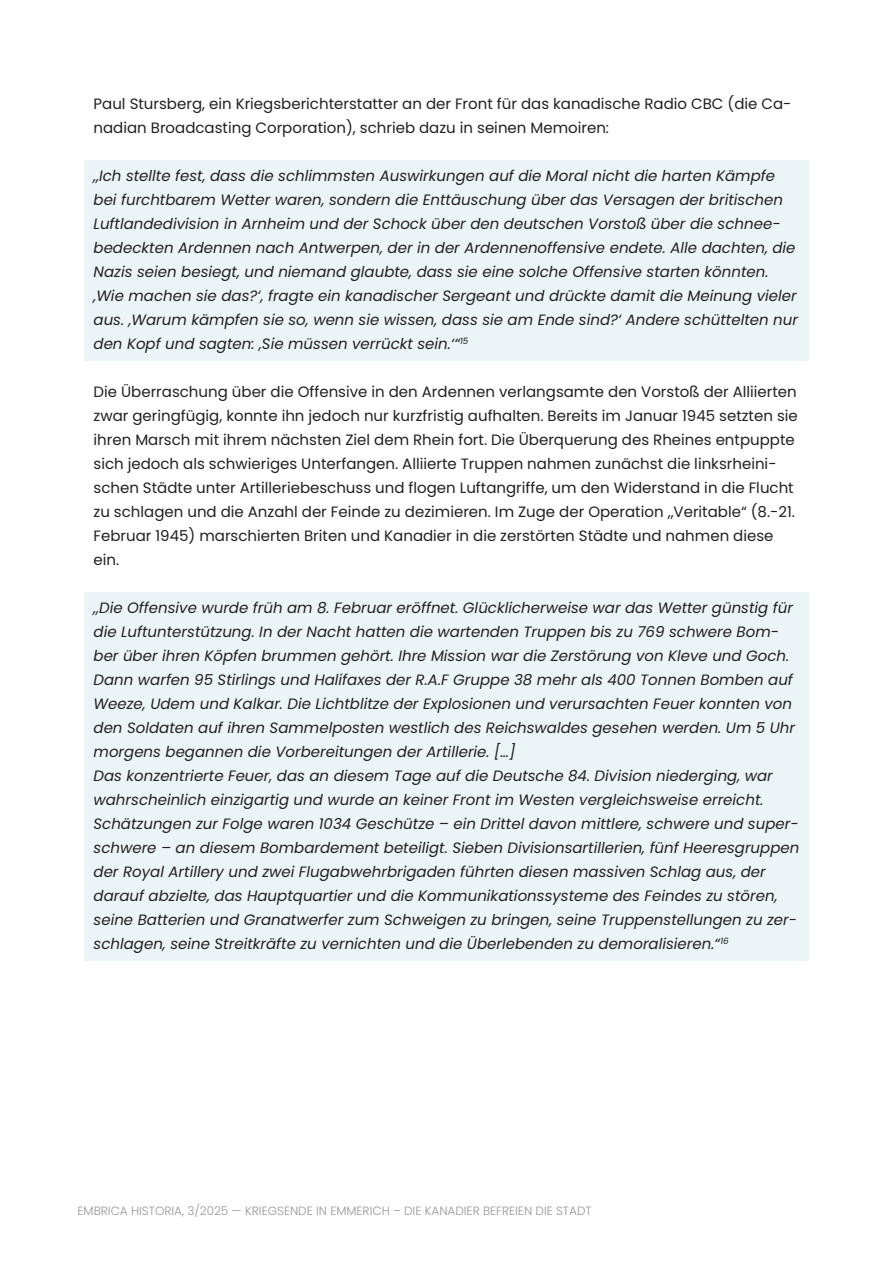
<style>
.page{position:relative;width:893px;height:1263px;background:#fff}
.page>*{position:absolute;margin:0;border:0;box-sizing:border-box;transform-origin:0 0}
.t1{font:italic 15px/24px "Poppins";color:#231f20}
.t2{font:15px/24px "Poppins";color:#231f20}
.t3{font:300 12px "Poppins";color:#939598}
</style>
<div class="page">
<div style="left:84px;top:160px;width:725px;height:201px;background:#ebf5f7"></div>
<div style="left:84px;top:593px;width:725px;height:368px;background:#ebf5f7"></div>
<p class="t2" style="left:94px;top:92px;width:699px">Paul Stursberg, ein Kriegsberichterstatter an der Front für das kanadische Radio CBC (die Ca&shy;nadian Broadcasting Corporation), schrieb dazu in seinen Memoiren:</p>
<p class="t1" style="left:94px;top:164px;width:706px">„„Ich stellte fest, dass die schlimmsten Auswirkungen auf die Moral nicht die harten Kämpfe bei furchtbarem Wetter waren, sondern die Enttäuschung über das Versagen der britischen Luftlandedivision in Arnheim und der Schock über den deutschen Vorstoß über die schnee&shy;bedeckten Ardennen nach Antwerpen, der in der Ardennenoffensive endete. Alle dachten, die Nazis seien besiegt, und niemand glaubte, dass sie eine solche Offensive starten könnten. „Wie machen sie das?‘, fragte ein kanadischer Sergeant und drückte damit die Meinung vieler aus. „Warum kämpfen sie so, wenn sie wissen, dass sie am Ende sind?‘ Andere schüttelten nur den Kopf und sagten: ‚Sie müssen verrückt sein.‘“<sup>15</sup></p>
<p class="t2" style="left:94px;top:380px;width:706px">Die Überraschung über die Offensive in den Ardennen verlangsamte den Vorstoß der Alliierten zwar geringfügig, konnte ihn jedoch nur kurzfristig aufhalten. Bereits im Januar 1945 setzten sie ihren Marsch mit ihrem nächsten Ziel dem Rhein fort. Die Überquerung des Rheines entpuppte sich jedoch als schwieriges Unterfangen. Alliierte Truppen nahmen zunächst die linksrheini&shy;schen Städte unter Artilleriebeschuss und flogen Luftangriffe, um den Widerstand in die Flucht zu schlagen und die Anzahl der Feinde zu dezimieren. Im Zuge der Operation „Veritable“ (8.-21.<br>Februar 1945) marschierten Briten und Kanadier in die zerstörten Städte und nahmen diese ein.</p>
<p class="t1" style="left:94px;top:596px;width:703px">„„Die Offensive wurde früh am 8. Februar eröffnet. Glücklicherweise war das Wetter günstig für die Luftunterstützung. In der Nacht hatten die wartenden Truppen bis zu 769 schwere Bom&shy;ber über ihren Köpfen brummen gehört. Ihre Mission war die Zerstörung von Kleve und Goch.<br>Dann warfen 95 Stirlings und Halifaxes der R.A.F Gruppe 38 mehr als 400 Tonnen Bomben auf Weeze, Udem und Kalkar. Die Lichtblitze der Explosionen und verursachten Feuer konnten von den Soldaten auf ihren Sammelposten westlich des Reichswaldes gesehen werden. Um 5 Uhr morgens begannen die Vorbereitungen der Artillerie. […]</p>
<p class="t1" style="left:94px;top:764px;width:707px">Das konzentrierte Feuer, das an diesem Tage auf die Deutsche 84. Division niederging, war wahrscheinlich einzigartig und wurde an keiner Front im Westen vergleichsweise erreicht.<br>Schätzungen zur Folge waren 1034 Geschütze – ein Drittel davon mittlere, schwere und super&shy;schwere – an diesem Bombardement beteiligt. Sieben Divisionsartillerien, fünf Heeresgruppen der Royal Artillery und zwei Flugabwehrbrigaden führten diesen massiven Schlag aus, der darauf abzielte, das Hauptquartier und die Kommunikationssysteme des Feindes zu stören, seine Batterien und Granatwerfer zum Schweigen zu bringen, seine Truppenstellungen zu zer&shy;schlagen, seine Streitkräfte zu vernichten und die Überlebenden zu demoralisieren.“<sup>16</sup></p>
<p class="t3" style="left:78px;top:1203px;width:516px">EMBRICA HISTORIA, 3/2025 — KRIEGSENDE IN EMMERICH – DIE KANADIER BEFREIEN DIE STADT</p>
</div>
